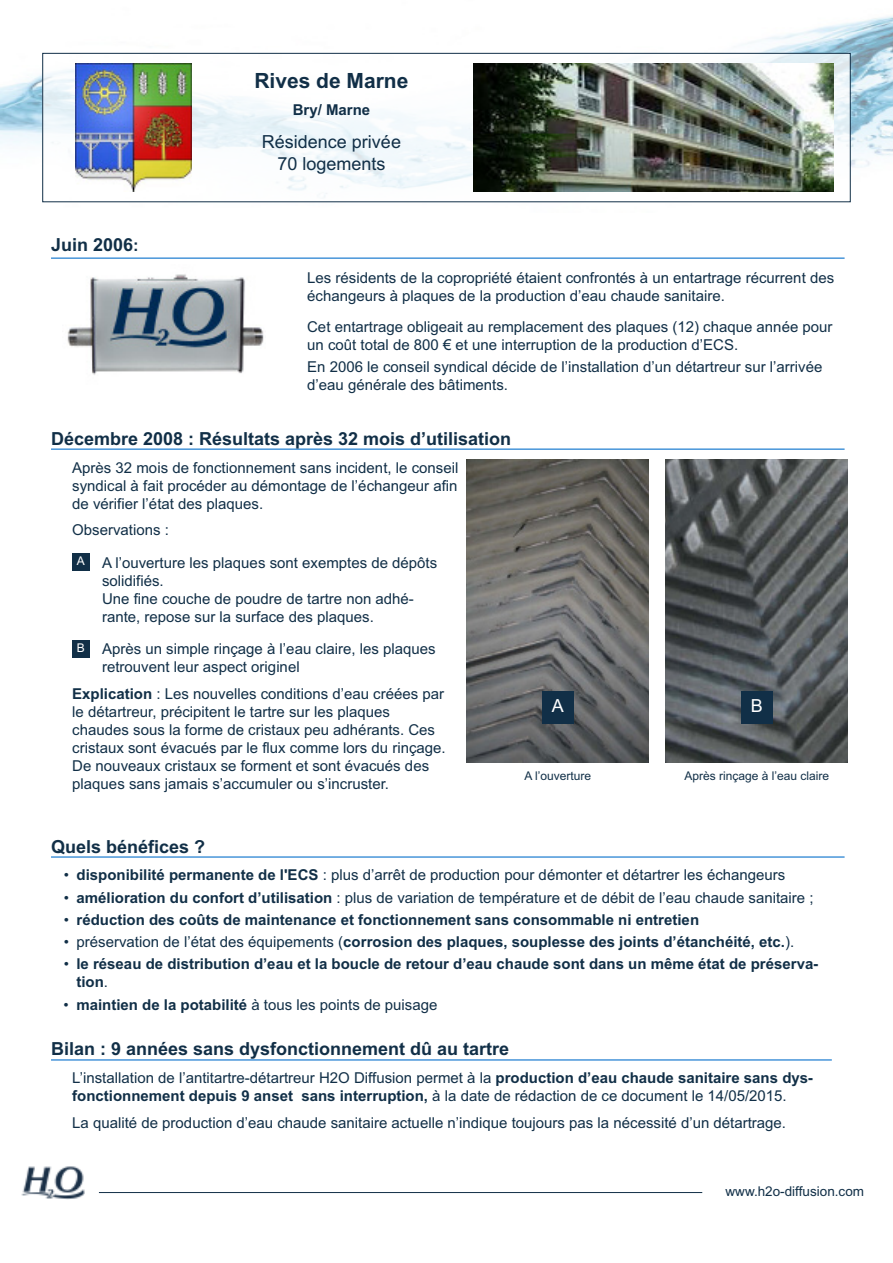
<style>
.page{position:relative;width:893px;height:1263px;background:#fff}
.page>*{position:absolute;margin:0;border:0;box-sizing:border-box;transform-origin:0 0}
.t1{font:700 21px "Arial";color:#112f47}
.t2{font:700 18px "Arial";color:#112f47}
.t3{font:18px/21.6px "Arial";color:#112f47;text-align:center}
.t4{font:18px "Arial";color:#fff}
.t5{font:15px/18px "Arial";color:#112f47}
.t6{font:700 15px/18px "Arial";color:#112f47}
.t7{font:13.5px "Arial";color:#112f47}
.t8{font:12px "Arial";color:#112f47}
.t9{font:12px "Arial";color:#fff}
.s1{font-size:16.5px}
.s2{font-weight:700}
.s3{font-weight:400}
</style>
<div class="page">
<img style="left:0;top:16px;width:893px;height:187px">
<div style="left:43px;top:54px;width:807px;height:148px;background:#fff;opacity:.75"></div>
<div style="left:43px;top:53px;width:807px;height:149px;border:1px solid #112f47"></div>
<img style="left:21px;top:1166px;width:64px;height:34px">
<hr style="left:99px;top:1192px;width:603px;height:1px;background:#112f47">
<hr style="left:51px;top:257px;width:794px;height:2px;background:#4895d9">
<hr style="left:51px;top:448px;width:794px;height:2px;background:#4895d9">
<hr style="left:51px;top:856px;width:794px;height:2px;background:#4895d9">
<hr style="left:51px;top:1059px;width:781px;height:2px;background:#4895d9">
<div style="left:72px;top:640px;width:17px;height:17px;background:#112f47"></div>
<div style="left:72px;top:554px;width:17px;height:17px;background:#112f47"></div>
<img style="left:473px;top:64px;width:361px;height:127px">
<img style="left:75px;top:64px;width:117px;height:127px">
<img style="left:67px;top:274px;width:197px;height:101px">
<img style="left:467px;top:460px;width:182px;height:303px">
<img style="left:666px;top:460px;width:182px;height:303px">
<div style="left:542px;top:691px;width:31px;height:32px;background:#112f47"></div>
<div style="left:741px;top:691px;width:31px;height:32px;background:#112f47"></div>
<p class="t2" style="left:51px;top:234px;width:89px">Juin 2006<span class="s1">:</span></p>
<h1 class="t1" style="left:254px;top:69px;width:156px">Rives de Marne</h1>
<p class="t6" style="left:293px;top:101px;width:79px">Bry/ Marne</p>
<p class="t3" style="left:262px;top:131px;width:141px">Résidence privée<br>70 logements</p>
<p class="t5" style="left:307px;top:269px;width:528px">Les résidents de la copropriété étaient confrontés à un entartrage récurrent des échangeurs à plaques de la production d’eau chaude sanitaire.</p>
<p class="t5" style="left:307px;top:318px;width:527px">Cet entartrage obligeait au remplacement des plaques (12) chaque année pour un coût total de 800 € et une interruption de la production d’ECS.</p>
<p class="t5" style="left:307px;top:358px;width:517px">En 2006 le conseil syndical décide de l’installation d’un détartreur sur l’arrivée d’eau générale des bâtiments.</p>
<p class="t2" style="left:51px;top:428px;width:462px">Décembre 2008 : Résultats après 32 mois d’utilisation</p>
<p class="t5" style="left:72px;top:458px;width:388px;text-align:justify">Après 32 mois de fonctionnement sans incident, le conseil syndical à fait procéder au démontage de l’échangeur afin de vérifier l’état des plaques.</p>
<p class="t5" style="left:102px;top:514px;width:337px;line-height:32.5px;text-indent:-30px">Observations :<br>A l’ouverture les plaques sont exemptes de dépôts</p>
<p class="t5" style="left:102px;top:571px;width:313px">solidifiés.<br>Une fine couche de poudre de tartre non adhé&shy;rante, repose sur la surface des plaques.</p>
<p class="t5" style="left:102px;top:640px;width:335px">Après un simple rinçage à l’eau claire, les plaques retrouvent leur aspect originel</p>
<p class="t5" style="left:72px;top:685px;width:375px"><span class="s2">Explication</span> : Les nouvelles conditions d’eau créées par le détartreur, précipitent le tartre sur les plaques chaudes sous la forme de cristaux peu adhérants. Ces cristaux sont évacués par le flux comme lors du rinçage.<br>De nouveaux cristaux se forment et sont évacués des plaques sans jamais s’accumuler ou s’incruster.</p>
<p class="t9" style="left:77px;top:554px;width:10px">A</p>
<p class="t9" style="left:77px;top:641px;width:10px">B</p>
<p class="t4" style="left:552px;top:695px;width:14px">A</p>
<p class="t4" style="left:751px;top:695px;width:14px">B</p>
<p class="t8" style="left:524px;top:769px;width:68px">A l’ouverture</p>
<p class="t8" style="left:684px;top:769px;width:146px">Après rinçage à l’eau claire</p>
<p class="t2" style="left:51px;top:836px;width:156px">Quels bénéfices ?</p>
<p class="t5" style="left:64px;top:866px;width:723px">• <span class="s2">disponibilité permanente de l'ECS</span> : plus d’arrêt de production pour démonter et détartrer les échangeurs</p>
<p class="t5" style="left:64px;top:888px;width:751px">• <span class="s2">amélioration du confort d’utilisation</span> : plus de variation de température et de débit de l’eau chaude sanitaire ;</p>
<p class="t6" style="left:64px;top:911px;width:637px"><span class="s3">•</span> réduction des coûts de maintenance et fonctionnement sans consommable ni entretien</p>
<p class="t6" style="left:64px;top:933px;width:732px"><span class="s3">• préservation de l’état des équipements (</span>corrosion des plaques, souplesse des joints d’étanchéité, etc.<span class="s3">).</span></p>
<p class="t6" style="left:76px;top:955px;width:743px;text-indent:-13px"><span class="s3">•</span> le réseau de distribution d’eau et la boucle de retour d’eau chaude sont dans un même état de préserva&shy;tion<span class="s3">.</span></p>
<p class="t5" style="left:64px;top:995px;width:375px">• <span class="s2">maintien de la potabilité</span> à tous les points de puisage</p>
<p class="t2" style="left:51px;top:1039px;width:460px">Bilan : 9 années sans dysfonctionnement dû au tartre</p>
<p class="t5" style="left:72px;top:1069px;width:742px">L’installation de l’antitartre-détartreur H2O Diffusion permet à la <span class="s2">production d’eau chaude sanitaire sans dys&shy;fonctionnement depuis 9 anset sans interruption,</span> à la date de rédaction de ce document le 14/05/2015.</p>
<p class="t5" style="left:72px;top:1114px;width:715px">La qualité de production d’eau chaude sanitaire actuelle n’indique toujours pas la nécessité d’un détartrage.</p>
<p class="t7" style="left:725px;top:1183px;width:140px">www.h2o-diffusion.com</p>
</div>
